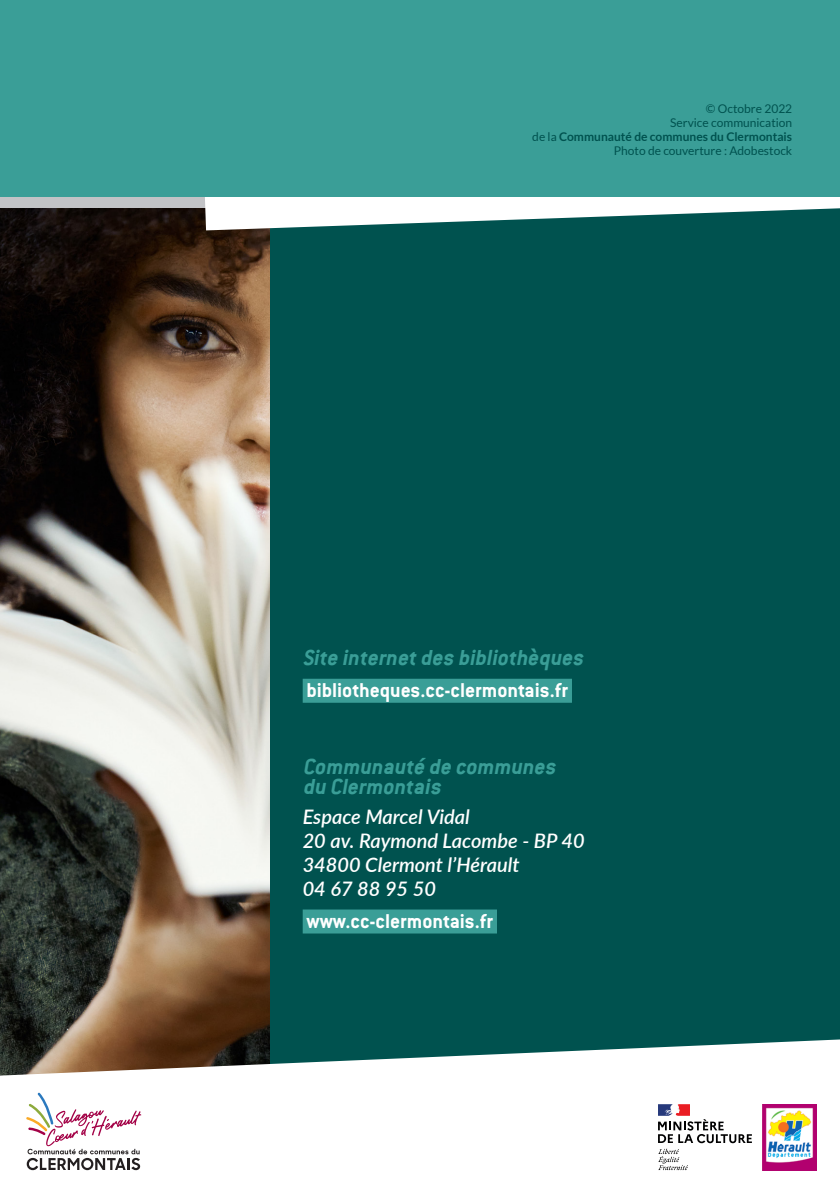
<style>
.page{position:relative;width:840px;height:1191px;background:#fff}
.page>*{position:absolute;margin:0;border:0;box-sizing:border-box;transform-origin:0 0}
.Infos_pratiques{font:italic 700 24px "Conduit ITC";color:#3a9e97}
.TITRE{font:700 22px "Conduit ITC Std";color:#fff}
.Infos_pratiques-2{font:700 22px "Conduit ITC Std";color:#fff}
.Infos_pratiques-3{font:italic 600 20px "Lato";color:#fff}
.COPYRI{font:700 12px/14px "Lato";color:#00524f;text-align:right}
.COPYRI-2{font:12px "Lato";color:#00524f}
.s1{font-weight:400}
</style>
<div class="page">
<div style="left:141px;top:184px;width:698px;height:885px;background:#00524f"></div>
<img style="left:0;top:208px;width:269px;height:831px">
<div style="left:302px;top:678px;width:269px;height:24px;background:#3a9e97"></div>
<div style="left:302px;top:909px;width:194px;height:24px;background:#3a9e97"></div>
<svg style="left:0;top:1039px;width:839px;height:132px"></svg>
<svg style="left:204px;top:197px;width:635px;height:33px;fill:#fff"></svg>
<div style="left:0;top:0;width:839px;height:197px;background:#3a9e97"></div>
<svg style="left:26px;top:1092px;width:115px;height:78px"></svg>
<div style="left:652px;top:1104px;width:108px;height:66px;background:#fff"></div>
<svg style="left:658px;top:1104px;width:93px;height:66px"></svg>
<img style="left:761px;top:1104px;width:54px;height:66px">
<p class="COPYRI-2" style="left:705px;top:102px;width:88px">© Octobre 2022</p>
<p class="COPYRI" style="left:532px;top:116px;width:261px"><span class="s1">Service communication<br>de la</span> Communauté de communes du Clermontais</p>
<p class="COPYRI-2" style="left:613px;top:144px;width:180px">Photo de couverture : Adobestock</p>
<p class="Infos_pratiques" style="left:302px;top:644px;width:287px">Site internetdes bibliothèques</p>
<p class="TITRE" style="left:306px;top:676px;width:263px">bibliotheques.cc-clermontais.fr</p>
<p class="Infos_pratiques" style="left:302px;top:753px;width:259px">Communauté de communes</p>
<p class="Infos_pratiques" style="left:302px;top:773px;width:144px">du Clermontais</p>
<p class="Infos_pratiques-3" style="left:302px;top:802px;width:169px">Espace Marcel Vidal</p>
<p class="Infos_pratiques-3" style="left:302px;top:826px;width:283px">20 av. Raymond Lacombe - BP 40</p>
<p class="Infos_pratiques-3" style="left:302px;top:850px;width:218px">34800 Clermont l’Hérault</p>
<p class="Infos_pratiques-3" style="left:302px;top:874px;width:135px">04 67 88 95 50</p>
<p class="Infos_pratiques-2" style="left:306px;top:907px;width:188px">www.cc-clermontais.fr</p>
</div>
